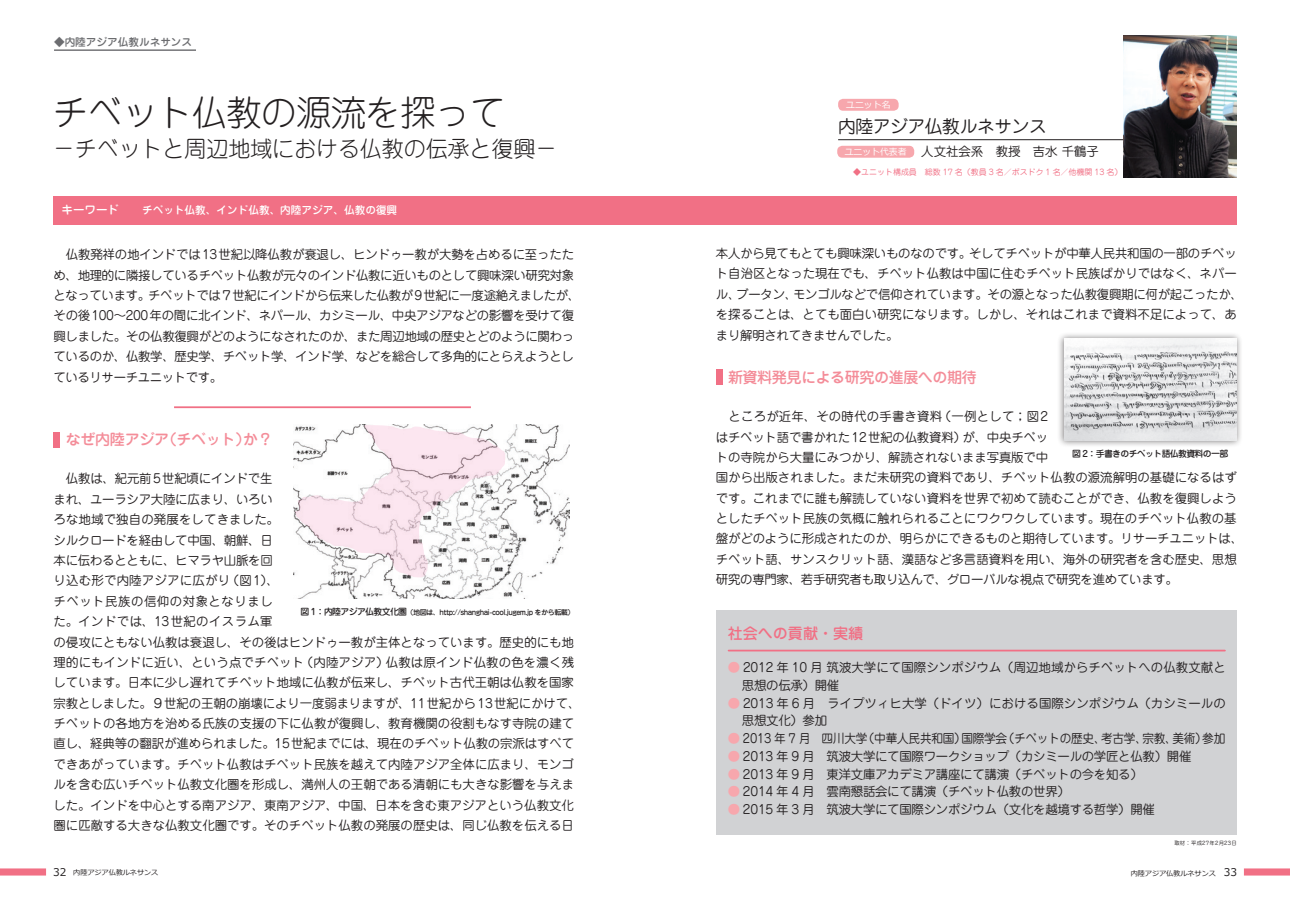
<style>
.page{position:relative;width:1290px;height:911px;background:#fff}
.page>*{position:absolute;margin:0;border:0;box-sizing:border-box;transform-origin:0 0}
.t1{font:300 35.38px "Jun 101 Pro";letter-spacing:-.02em;color:#231f20}
.t2{font:300 22.12px "Jun 101 Pro";letter-spacing:-.01em;color:#231f20}
.t3{font:17.75px "Jun 201 Pro";letter-spacing:-.02em;color:#231f20}
.t4{font:500 15px "Jun 34 Pro";letter-spacing:-.03em;color:#f48d99}
.t5{font:500 15px "Jun 34 Pro";color:#f17085}
.t6{font:12.38px/20.4px "Jun 201 Pro";letter-spacing:-.005em;color:#231f20}
.t7{font:12.38px/20.4px "Jun 201 Pro";letter-spacing:-.025em;color:#231f20}
.t8{font:12.38px "Jun 201 Pro";letter-spacing:-.005em;color:#231f20;scale:.94 1}
.t9{font:500 11.5px "Jun 34 Pro";color:#fff}
.t10{font:500 10.62px "Jun 34 Pro";color:#fff}
.t11{font:500 10.62px "Jun 34 Pro";color:#6c6d70}
.t12{font:10.62px "Meiryo";color:#231f20}
.t13{font:500 8.88px "Jun 34 Pro";letter-spacing:-.07em;color:#231f20}
.t14{font:8.88px "Meiryo";color:#fff}
.t15{font:8px "Jun 201 Pro";color:#f17085}
.t16{font:500 7.12px "Jun 34 Pro";letter-spacing:-.07em;color:#231f20}
.t17{font:7.12px "Meiryo";color:#231f20}
.t18{font:5.38px "Jun 201 Pro";letter-spacing:.05em;color:#231f20}
.s1{font-size:8.88px}
.s2{font-family:"Meiryo";font-size:8.88px;color:#fff}
.s3{color:#f7a7ad}
.s4{font-family:"Koz Min Pro"}
.s5{font-family:"Koz Min Pro";font-size:9.25px}
.s6{font-size:10.62px}
</style>
<div class="page">
<div style="left:0;top:868px;width:46px;height:7px;background:#f17085"></div>
<div style="left:1244px;top:868px;width:46px;height:7px;background:#f17085"></div>
<div style="left:53px;top:196px;width:1184px;height:29px;background:#f17085"></div>
<div style="left:716px;top:610px;width:521px;height:224px;background:#d1d2d4"></div>
<hr style="left:728px;top:649px;width:497px;height:2px;background:#f17085">
<hr style="left:54px;top:49px;width:142px;height:2px;background:#6c6d70">
<div style="left:54px;top:432px;width:6px;height:16px;background:#f17085"></div>
<hr style="left:174px;top:406px;width:297px;height:2px;background:#f17085">
<hr style="left:838px;top:139px;width:294px;height:1px;background:#231f20">
<div style="left:838px;top:99px;width:60px;height:12px;background:#f7a7ad;border-radius:5px"></div>
<div style="left:837px;top:146px;width:77px;height:12px;background:#f7a7ad;border-radius:5px"></div>
<img style="left:1123px;top:35px;width:114px;height:142px">
<div style="left:716px;top:369px;width:6px;height:16px;background:#f17085"></div>
<img style="left:293px;top:425px;width:277px;height:173px">
<svg style="left:295px;top:425px;width:210px;height:152px"></svg>
<div style="left:1057px;top:332px;width:186px;height:115px;background:#231f20;opacity:.6"></div>
<img style="left:1064px;top:339px;width:172px;height:101px">
<p class="t11" style="left:54px;top:34px;width:140px">◆内陸アジア仏教ルネサンス</p>
<h1 class="t1" style="left:53px;top:84px;width:488px">チベット仏教の源流を探って　</h1>
<h2 class="t2" style="left:53px;top:131px;width:506px">−チベットと周辺地域における仏教の伝承と復興−</h2>
<p class="t9" style="left:61px;top:201px;width:59px">キーワード</p>
<p class="t10" style="left:142px;top:201px;width:257px">チベット仏教、インド仏教、内陸アジア、仏教の復興</p>
<p class="t7" style="left:54px;top:243px;width:528px">　仏教発祥の地インドでは13世紀以降仏教が衰退し、ヒンドゥー教が大勢を占めるに至ったため、地理的に隣接しているチベット仏教が元々のインド仏教に近いものとして興味深い研究対象となっています。チベットでは７世紀にインドから伝来した仏教が9世紀に一度途絶えましたが、その後100〜200年の間に北インド、ネパール、カシミール、中央アジアなどの影響を受けて復興しました。その仏教復興がどのようになされたのか、また周辺地域の歴史とどのように関わっているのか、仏教学、歴史学、チベット学、インド学、などを総合して多角的にとらえようとしているリサーチユニットです。</p>
<p class="t4" style="left:66px;top:427px;width:209px">なぜ内陸アジア（チベット）か？</p>
<p class="t6" style="left:54px;top:467px;width:528px">　仏教は、紀元前5世紀頃にインドで生<br>まれ、ユーラシア大陸に広まり、いろい<br>ろな地域で独自の発展をしてきました。<br>シルクロードを経由して中国、朝鮮、日<br>本に伝わるとともに、ヒマラヤ山脈を回<br>り込む形で内陸アジアに広がり（図1）、<br>チベット民族の信仰の対象となりまし<br>た。インドでは、13世紀のイスラム軍<br>の侵攻にともない仏教は衰退し、その後はヒンドゥー教が主体となっています。歴史的にも地理的にもインドに近い、という点でチベット（内陸アジア）仏教は原インド仏教の色を濃く残しています。日本に少し遅れてチベット地域に仏教が伝来し、チベット古代王朝は仏教を国家宗教としました。９世紀の王朝の崩壊により一度弱まりますが、11世紀から13世紀にかけて、チベットの各地方を治める氏族の支援の下に仏教が復興し、教育機関の役割もなす寺院の建て直し、経典等の翻訳が進められました。15世紀までには、現在のチベット仏教の宗派はすべてできあがっています。チベット仏教はチベット民族を越えて内陸アジア全体に広まり、モンゴルを含む広いチベット仏教文化圏を形成し、満州人の王朝である清朝にも大きな影響を与えました。インドを中心とする南アジア、東南アジア、中国、日本を含む東アジアという仏教文化圏に匹敵する大きな仏教文化圏です。そのチベット仏教の発展の歴史は、同じ仏教を伝える日</p>
<p class="t16" style="left:300px;top:606px;width:276px"><span class="s1">図 1：内陸アジア仏教文化圏</span>（地図は、http://shanghai-cool.jugem.jp をから転載）</p>
<p class="t14" style="left:846px;top:98px;width:46px">ユニット名</p>
<p class="t6" style="left:845px;top:140px;width:256px"><span class="s2">ユニット代表者</span> 人文社会系　教授　吉水 千鶴子</p>
<h3 class="t3" style="left:838px;top:112px;width:210px">内陸アジア仏教ルネサンス</h3>
<p class="t15" style="left:853px;top:166px;width:271px">◆ユニット構成員　総数 17 名（教員 3 名／ポスドク 1 名／他機関 13 名）</p>
<p class="t6" style="left:716px;top:242px;width:529px">本人から見てもとても興味深いものなのです。そしてチベットが中華人民共和国の一部のチベット自治区となった現在でも、チベット仏教は中国に住むチベット民族ばかりではなく、ネパール、ブータン、モンゴルなどで信仰されています。その源となった仏教復興期に何が起こったか、を探ることは、とても面白い研究になります。しかし、それはこれまで資料不足によって、あまり解明されてきませんでした。</p>
<p class="t4" style="left:728px;top:365px;width:250px">新資料発見による研究の進展への期待</p>
<p class="t6" style="left:716px;top:405px;width:529px">　ところが近年、その時代の手書き資料（一例として；図2<br>はチベット語で書かれた12世紀の仏教資料）が、中央チベッ<br>トの寺院から大量にみつかり、解読されないまま写真版で中<br>国から出版されました。まだ未研究の資料であり、チベット仏教の源流解明の基礎になるはずです。これまでに誰も解読していない資料を世界で初めて読むことができ、仏教を復興しようとしたチベット民族の気概に触れられることにワクワクしています。現在のチベット仏教の基盤がどのように形成されたのか、明らかにできるものと期待しています。リサーチユニットは、チベット語、サンスクリット語、漢語など多言語資料を用い、海外の研究者を含む歴史、思想研究の専門家、若手研究者も取り込んで、グローバルな視点で研究を進めています。</p>
<p class="t13" style="left:1072px;top:447px;width:158px">図 2：手書きのチベット語仏教資料の一部</p>
<p class="t5" style="left:728px;top:621px;width:137px">社会への貢献・実績</p>
<p class="t6" style="left:742px;top:657px;width:485px;line-height:17.8px;text-indent:-14px"><span class="s3">●</span> 2012 年 10 月 筑波大学にて国際シンポジウム（周辺地域からチベットへの仏教文献と思想の伝承）開催</p>
<p class="t6" style="left:742px;top:693px;width:485px;line-height:17.8px;text-indent:-14px"><span class="s3">●</span> 2013 年 6 月　ライプツィヒ大学（ドイツ）における国際シンポジウム（カシミールの思想文化）参加</p>
<p class="t8" style="left:728px;top:728px;width:531px"><span class="s3">●</span> 2013 年 7 月　四川大学（中華人民共和国）国際学会（チベットの歴史、考古学、宗教、美術）参加</p>
<p class="t6" style="left:728px;top:744px;width:465px"><span class="s3">●</span> 2013 年 9 月　筑波大学にて国際ワークショップ（カシミールの学匠と仏教）開催</p>
<p class="t6" style="left:728px;top:762px;width:417px"><span class="s3">●</span> 2013 年 9 月　東洋文庫アカデミア講座にて講演（チベットの今を知る）</p>
<p class="t6" style="left:728px;top:780px;width:344px"><span class="s3">●</span> 2014 年 4 月　雲南懇話会にて講演（チベット仏教の世界）</p>
<p class="t6" style="left:728px;top:798px;width:429px"><span class="s3">●</span> 2015 年 3 月　筑波大学にて国際シンポジウム（文化を越境する哲学）開催</p>
<p class="t18" style="left:1174px;top:838px;width:64px">取材：平成27年2月23日</p>
<p class="t17" style="left:53px;top:867px;width:107px"><span class="s4">　　</span> 内陸アジア仏教ルネサンス</p>
<p class="t17" style="left:1112px;top:868px;width:126px"><span class="s5">　　</span>内陸アジア仏教ルネサンス <span class="s6">33</span></p>
<p class="t12" style="left:53px;top:864px;width:15px">32</p>
</div>
